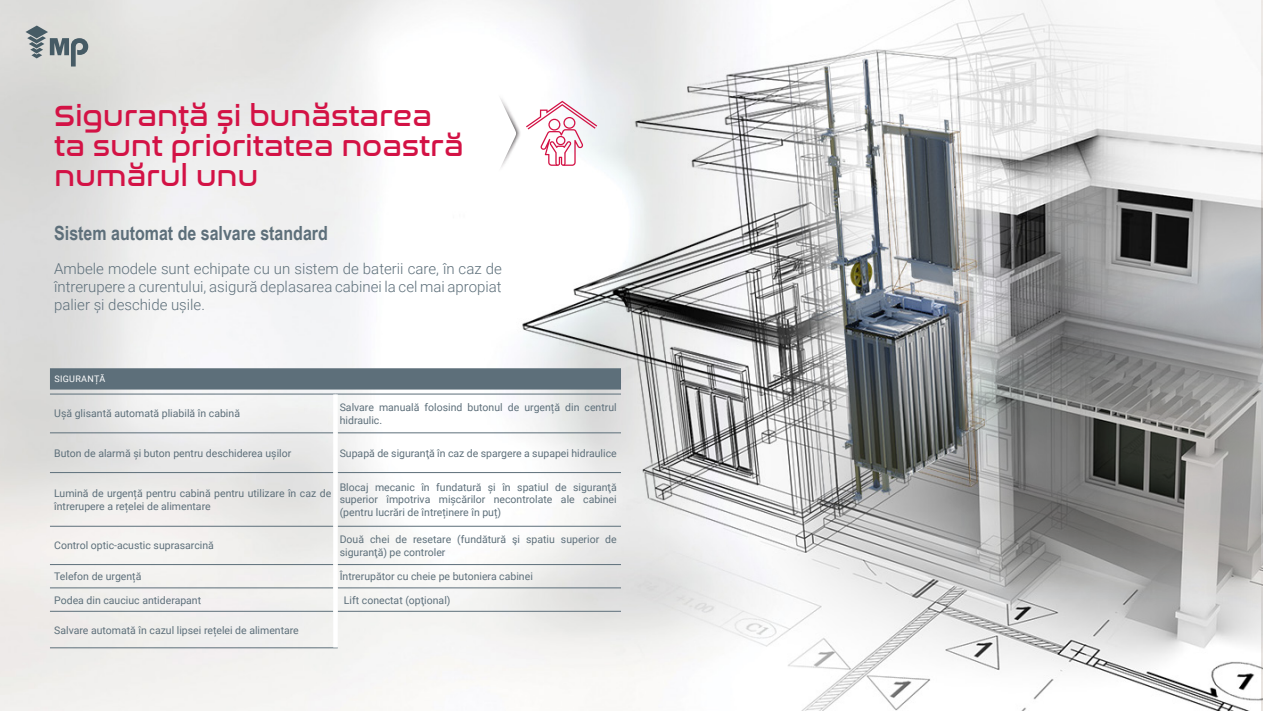
<style>
.page{position:relative;width:1263px;height:711px;background:#fff}
.page>*{position:absolute;margin:0;border:0;box-sizing:border-box;transform-origin:0 0}
.t1{font:30px/30px "Nasalization Rg";letter-spacing:-.01em;color:#d31245}
.t2{font:700 19.5px "Arial Narrow";color:#5d6f7a}
.t3{font:300 15px/18px "Roboto";color:#5d6f7a;text-align:justify}
.t4{font:10.5px/12.6px "Roboto";color:#5d6f7a}
.t5{font:9px "Roboto";letter-spacing:.035em;color:#fff}
</style>
<div class="page">
<img style="left:0;top:0;width:395px;height:710px">
<img style="left:395px;top:0;width:868px;height:710px">
<div style="left:50px;top:368px;width:571px;height:21px;background:#5d6f7a"></div>
<hr style="left:50px;top:393px;width:285px;height:1px;background:#5d6f7a">
<hr style="left:335px;top:393px;width:286px;height:1px;background:#5d6f7a">
<hr style="left:50px;top:432px;width:283px;height:1px;background:#5d6f7a">
<hr style="left:338px;top:432px;width:283px;height:1px;background:#5d6f7a">
<hr style="left:50px;top:472px;width:283px;height:1px;background:#5d6f7a">
<hr style="left:338px;top:472px;width:283px;height:1px;background:#5d6f7a">
<hr style="left:50px;top:525px;width:283px;height:1px;background:#5d6f7a">
<hr style="left:338px;top:525px;width:283px;height:1px;background:#5d6f7a">
<hr style="left:50px;top:563px;width:283px;height:1px;background:#5d6f7a">
<hr style="left:338px;top:563px;width:283px;height:1px;background:#5d6f7a">
<hr style="left:50px;top:587px;width:283px;height:1px;background:#5d6f7a">
<hr style="left:338px;top:587px;width:283px;height:1px;background:#5d6f7a">
<hr style="left:50px;top:610px;width:283px;height:1px;background:#5d6f7a">
<hr style="left:338px;top:610px;width:283px;height:1px;background:#5d6f7a">
<hr style="left:50px;top:647px;width:288px;height:1px;background:#5d6f7a">
<div style="left:333px;top:394px;width:5px;height:38px;background:#fff"></div>
<div style="left:333px;top:432px;width:5px;height:40px;background:#fff"></div>
<div style="left:333px;top:472px;width:5px;height:54px;background:#fff"></div>
<div style="left:333px;top:526px;width:5px;height:38px;background:#fff"></div>
<div style="left:333px;top:564px;width:5px;height:23px;background:#fff"></div>
<div style="left:333px;top:587px;width:5px;height:24px;background:#fff"></div>
<div style="left:333px;top:611px;width:5px;height:36px;background:#fff"></div>
<svg style="left:526px;top:101px;width:71px;height:65px"></svg>
<svg style="left:26px;top:26px;width:62px;height:40px;background:#a9b0b1"></svg>
<img style="left:498px;top:91px;width:23px;height:84px">
<h1 class="t1" style="left:54px;top:96px;width:411px">Siguranţă și bunăstarea ta sunt prioritatea noastră numărul unu</h1>
<h2 class="t2" style="left:54px;top:218px;width:275px">Sistem automat de salvare standard</h2>
<h3 class="t3" style="left:54px;top:259px;width:449px">Ambele modele sunt echipate cu un sistem de baterii care, în caz de întrerupere a curentului, asigură deplasarea cabinei la cel mai apropiat palier și deschide ușile.</h3>
<p class="t5" style="left:54px;top:372px;width:52px">SIGURANȚĂ</p>
<p class="t4" style="left:54px;top:406px;width:187px">Ușă glisantă automată pliabilă în cabină</p>
<p class="t4" style="left:340px;top:400px;width:278px">Salvare manuală folosind butonul de urgență din centrul hidraulic.</p>
<p class="t4" style="left:54px;top:446px;width:239px">Buton de alarmă și buton pentru deschiderea ușilor</p>
<p class="t4" style="left:340px;top:446px;width:278px">Supapă de siguranţă în caz de spargere a supapei hidraulice</p>
<p class="t4" style="left:54px;top:486px;width:278px">Lumină de urgență pentru cabină pentru utilizare în caz de întrerupere a rețelei de alimentare</p>
<p class="t4" style="left:340px;top:480px;width:278px;text-align:justify">Blocaj mecanic în fundatură și în spatiul de siguranţă superior împotriva mișcărilor necontrolate ale cabinei (pentru lucrări de întreținere în puț)</p>
<p class="t4" style="left:54px;top:538px;width:161px">Control optic-acustic suprasarcină</p>
<p class="t4" style="left:340px;top:532px;width:278px">Două chei de resetare (fundătură şi spatiu superior de siguranţă) pe controler</p>
<p class="t4" style="left:54px;top:569px;width:89px">Telefon de urgență</p>
<p class="t4" style="left:340px;top:569px;width:195px">Întrerupător cu cheie pe butoniera cabinei</p>
<p class="t4" style="left:54px;top:592px;width:148px">Podea din cauciuc antiderapant</p>
<p class="t4" style="left:344px;top:592px;width:108px">Lift conectat (opţional)</p>
<p class="t4" style="left:54px;top:622px;width:246px">Salvare automată în cazul lipsei rețelei de alimentare</p>
</div>
